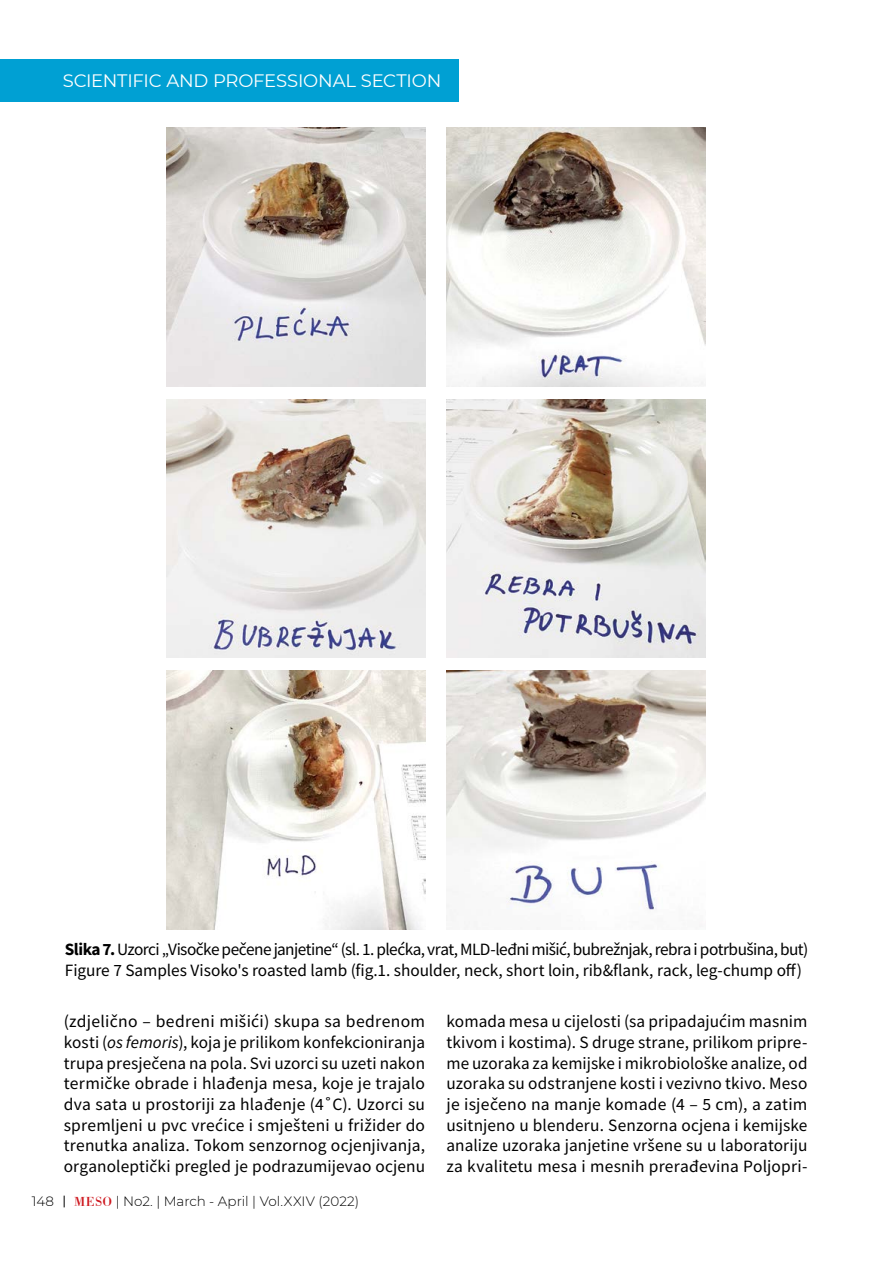
<style>
.page{position:relative;width:893px;height:1263px;background:#fff}
.page>*{position:absolute;margin:0;border:0;box-sizing:border-box;transform-origin:0 0}
.t1{font:18px "Montserrat";letter-spacing:-.01em;color:#fff}
.t2{font:17.25px/20.7px "Source Sans Pro";letter-spacing:-.005em;color:#000;text-align:justify}
.t3{font:300 13.5px "Montserrat";color:#000}
.s1{font-weight:700}
.s2{font-style:italic}
.s3{font-family:"Bodoni BT";font-weight:400;color:#ce171e}
</style>
<div class="page">
<div style="left:0;top:60px;width:459px;height:42px;background:#00a0d3"></div>
<svg style="left:64px;top:1195px;width:1px;height:12px"></svg>
<img style="left:167px;top:128px;width:258px;height:258px">
<img style="left:447px;top:128px;width:258px;height:258px">
<img style="left:167px;top:399px;width:258px;height:259px">
<img style="left:447px;top:399px;width:258px;height:259px">
<img style="left:167px;top:671px;width:258px;height:258px">
<img style="left:447px;top:671px;width:258px;height:239px">
<p class="t1" style="left:63px;top:68px;width:380px">SCIENTIFIC AND PROFESS IONAL SECTION</p>
<p class="t2" style="left:65px;top:939px;width:745px"><span class="s1">Slika 7.</span> Uzorci „Visočke pečene janjetine“ (sl. 1. plećka, vrat, MLD-leđni mišić, bubrežnjak, rebra i potrbušina, but)<br>Figure 7 Samples Visoko's roasted lamb (fig.1. shoulder, neck, short loin, rib&amp;flank, rack, leg-chump off)</p>
<p class="t2" style="left:64px;top:1011px;width:363px">(zdjelično – bedreni mišići) skupa sa bedrenom kosti (<span class="s2">os femoris</span>), koja je prilikom konfekcioniranja trupa presječena na pola. Svi uzorci su uzeti nakon termičke obrade i hlađenja mesa, koje je trajalo dva sata u prostoriji za hlađenje (4 ̊C). Uzorci su spremljeni u pvc vrećice i smješteni u frižider do trenutka analiza. Tokom senzornog ocjenjivanja, organoleptički pregled je podrazumijevao ocjenu</p>
<p class="t2" style="left:446px;top:1011px;width:363px">komada mesa u cijelosti (sa pripadajućim masnim tkivom i kostima). S druge strane, prilikom pripre&shy;me uzoraka za kemijske i mikrobiološke analize, od uzoraka su odstranjene kosti i vezivno tkivo. Meso je isječeno na manje komade (4 – 5 cm), a zatim usitnjeno u blenderu. Senzorna ocjena i kemijske analize uzoraka janjetine vršene su u laboratoriju za kvalitetu mesa i mesnih prerađevina Poljopri-</p>
<p class="t3" style="left:32px;top:1192px;width:24px">148</p>
<p class="t3" style="left:74px;top:1192px;width:286px"><span class="s3">MESO</span> | No2. | March - April | Vol.XXIV (2022)</p>
</div>
